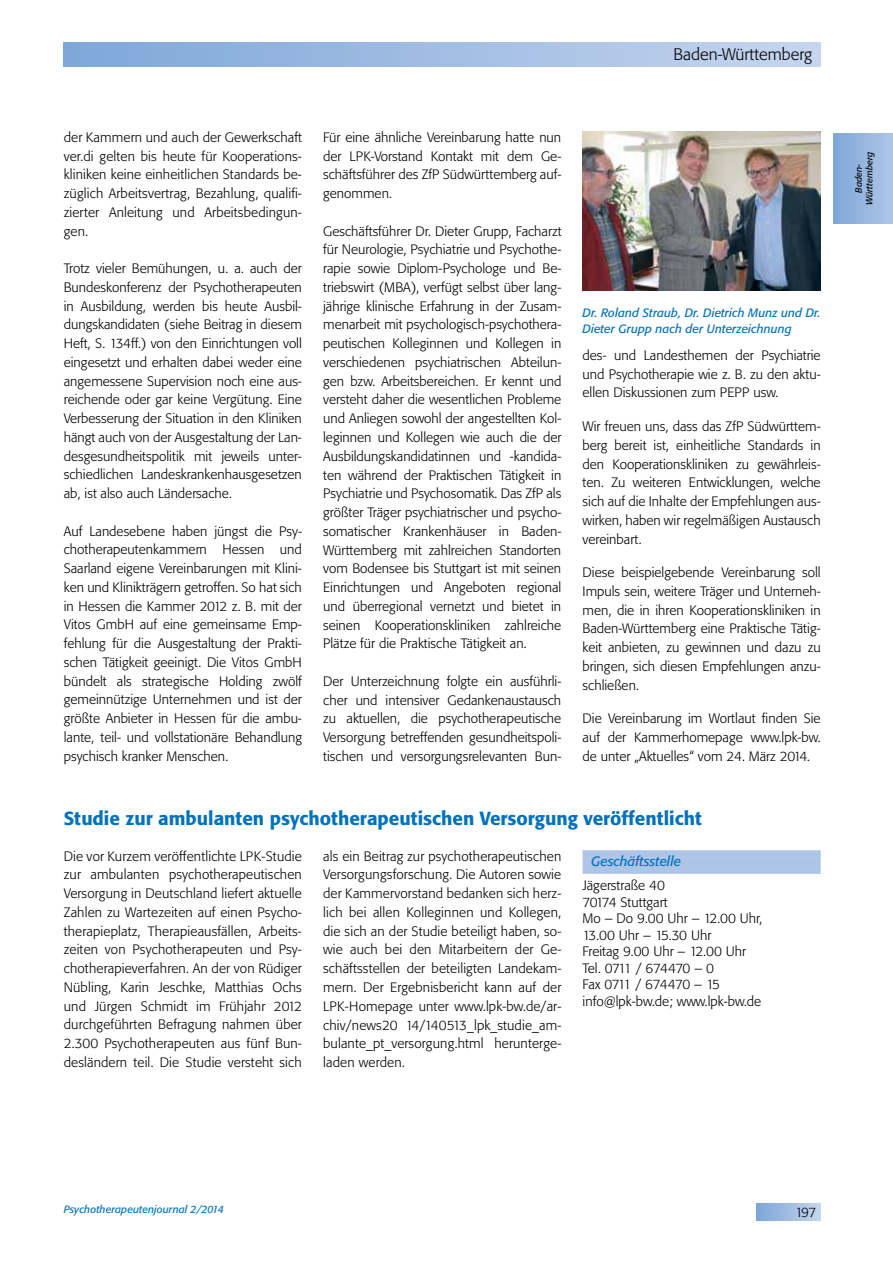
<style>
.page{position:relative;width:893px;height:1263px;background:#fff}
.page>*{position:absolute;margin:0;border:0;box-sizing:border-box;transform-origin:0 0}
.t1{font:500 18.75px "Tn T Form BSK";color:#0072bc}
.t2{font:300 16.5px "Tn T Form BSK";color:#000}
.t3{font:300 13.5px/18.8px "Tn T Form BSK";color:#000;text-align:justify}
.t4{font:italic 13.5px "Tn T Form BSK";color:#0072bc}
.t5{font:italic 12px/16.5px "Tn T Form BSK";color:#0072bc}
.t6{font:italic 10.5px "Tn T Form BSK";color:#0072bc}
.t7{font:italic 9px/10.8px "Tn T Form BSK";color:#000;text-align:center}
</style>
<div class="page">
<div style="left:64px;top:43px;width:757px;height:24px;background:linear-gradient(to right,#7da7d8,#c6d5ee)"></div>
<div style="left:757px;top:1203px;width:64px;height:17px;background:linear-gradient(to right,#7da7d8,#c5d4ed)"></div>
<div style="left:833px;top:133px;width:60px;height:91px;background:linear-gradient(to right,#7da7d9,#aec5e7)"></div>
<img style="left:583px;top:132px;width:238px;height:158px">
<div style="left:583px;top:850px;width:238px;height:8px;background:#aec5e7"></div>
<div style="left:583px;top:857px;width:238px;height:17px;background:#aec5e7"></div>
<p class="t2" style="left:674px;top:44px;width:140px">Baden-Württemberg</p>
<p class="t3" style="left:64px;top:128px;width:240px">der Kammern und auch der Gewerkschaft ver.di gelten bis heute für Kooperations&shy;kliniken keine einheitlichen Standards be&shy;züglich Arbeitsvertrag, Bezahlung, qualifi&shy;zierter Anleitung und Arbeitsbedingun&shy;gen.</p>
<p class="t3" style="left:64px;top:259px;width:240px">Trotz vieler Bemühungen, u. a. auch der Bundeskonferenz der Psychotherapeuten in Ausbildung, werden bis heute Ausbil&shy;dungskandidaten (siehe Beitrag in diesem Heft, S. 134ff.) von den Einrichtungen voll eingesetzt und erhalten dabei weder eine angemessene Supervision noch eine aus&shy;reichende oder gar keine Vergütung. Eine Verbesserung der Situation in den Kliniken hängt auch von der Ausgestaltung der Lan&shy;desgesundheitspolitik mit jeweils unter&shy;schiedlichen Landeskrankenhausgesetzen ab, ist also auch Ländersache.</p>
<p class="t3" style="left:64px;top:522px;width:240px">Auf Landesebene haben jüngst die Psy&shy;chotherapeutenkammern Hessen und Saarland eigene Vereinbarungen mit Klini&shy;ken und Klinikträgern getroffen. So hat sich in Hessen die Kammer 2012 z. B. mit der Vitos GmbH auf eine gemeinsame Emp&shy;fehlung für die Ausgestaltung der Prakti&shy;schen Tätigkeit geeinigt. Die Vitos GmbH bündelt als strategische Holding zwölf gemeinnützige Unternehmen und ist der größte Anbieter in Hessen fü r die ambu&shy;lante, teil- und vollstationäre Behandlung psychisch kranker Menschen.</p>
<p class="t3" style="left:323px;top:128px;width:240px">Für eine ähnliche Vereinbarung hatte nun der LPK-Vorstand Kontakt mit dem Ge&shy;schäftsführer des ZfP Südwürttemberg auf&shy;genommen.</p>
<p class="t3" style="left:323px;top:222px;width:240px">Geschäftsführer Dr. Dieter Grupp, Facharzt für Neurologie, Psychiatrie und Psychothe&shy;rapie sowie Diplom-Psychologe und Be&shy;triebswirt (MBA), verfügt selbst über lang&shy;jährige klinische Erfahrung in der Zusam&shy;menarbeit mit psychologisch-psychothera&shy;peutischen Kolleginnen und Kollegen in verschiedenen psychiatrischen Abteilun&shy;gen bzw. Arbeitsbereichen. Er kennt und versteht daher die wesentlichen Probleme und Anliegen sowohl der angestellten Kol&shy;leginnen und Kollegen wie auch die der Ausbildungskandidatinnen und -kandida&shy;ten während der Praktischen Tätigkeit in Psychiatrie und Psychosomatik. Das ZfP als größter Träger psychiatrischer und psycho&shy;somatischer Krankenhäuser in Baden-Württemberg mit zahlreichen Standorten vom Bodensee bis Stuttgart ist mit seinen Einrichtungen und Angeboten regional und überregional vernetzt und bietet in seinen Kooperationskliniken zahlreiche Plätze für die Praktische Tätigkeit an.</p>
<p class="t3" style="left:323px;top:672px;width:240px">Der Unterzeichnung folgte ein ausführli&shy;cher und intensiver Gedankenaustausch zu aktuellen, die psychotherapeutische Versorgung betreffenden gesundheitspoli&shy;tischen und versorgungsrelevanten Bun-</p>
<p class="t5" style="left:583px;top:304px;width:240px">Dr. Roland Straub, Dr. Dietrich Munz und Dr.<br>Dieter Grupp nach der Unterzeichnung</p>
<p class="t3" style="left:583px;top:346px;width:240px">des- und Landesthemen der Psychiatrie und Psychotherapie wie z. B. zu den aktu&shy;ellen Diskussionen zum PEPP usw.</p>
<p class="t3" style="left:583px;top:417px;width:240px">Wir freuen uns, dass das ZfP Südwürttem&shy;berg bereit ist, einheitliche Standards in den Kooperationskliniken zu gewährleis&shy;ten. Zu weiteren Entwicklungen, welche sich auf die Inhalte der Empfehlungen aus&shy;wirken, haben wir regelmäßigen Austausch vereinbart.</p>
<p class="t3" style="left:583px;top:563px;width:240px">Diese beispielgebende Vereinbarung soll Impuls sein, weitere Träger und Unterneh&shy;men, die in ihren Kooperationskliniken in Baden-Württemberg eine Praktische Tätig&shy;keit anbieten, zu gewinnen und dazu zu bringen, sich diesen Empfehlungen anzu&shy;schließen.</p>
<p class="t3" style="left:583px;top:709px;width:240px">Die Vereinbarung im Wortlaut finden Sie auf der Kammerhomepage www.lpk-bw. de unter „Aktuelles“ vom 24. März 2014.</p>
<h1 class="t1" style="left:64px;top:807px;width:639px">Studie zur ambulanten psychotherapeutischen Versorgung veröffentlicht</h1>
<p class="t3" style="left:64px;top:847px;width:240px">Die vor Kurzem veröffentlichte LPK-Studie zur ambulanten psychotherapeutischen Versorgung in Deutschland liefert aktuelle Zahlen zu Wartezeiten auf einen Psycho&shy;therapieplatz, Therapieausfällen, Arbeits&shy;zeiten von Psychotherapeuten und Psy&shy;chotherapieverfahren. An der von Rüdiger Nübling, Karin Jeschke, Matthias Ochs und Jürgen Schmidt im Frühjahr 2012 durchgeführten Befragung nahmen über 2.300 Psychotherapeuten aus fünf Bun&shy;desländern teil. Die Studie versteht sich</p>
<p class="t3" style="left:323px;top:847px;width:240px">als ein Beitrag zur psychotherapeutischen Versorgungsforschung. Die Autoren sowie der Kammervorstand bedanken sich herz&shy;lich bei allen Kolleginnen und Kollegen, die sich an der Studie beteiligt haben, so&shy;wie auch bei den Mitarbeitern der Ge&shy;schäftsstellen der beteiligten Landekam&shy;mern. Der Ergebnisbericht kann auf der LPK-Homepage unter www.lpk-bw.de/ar&shy;chiv/news20 14/140513_lpk_studie_am&shy;bulante_pt_versorgung.html herunterge&shy;laden werden.</p>
<p class="t4" style="left:591px;top:853px;width:91px">Geschäftsstelle</p>
<p class="t3" style="left:583px;top:877px;width:181px;line-height:16.5px;text-align:left">Jägerstraße 40<br>70174 Stuttgart<br>Mo – Do 9.00 Uhr – 12.00 Uhr,<br>13.00 Uhr – 15.30 Uhr<br>Freitag 9.00 Uhr – 12.00 Uhr<br>Tel. 0711 / 674470 – 0<br>Fax 0711 / 674470 – 15 info@lpk-bw.de; www.lpk-bw.de</p>
<p class="t7" style="left:853px;top:205px;width:55px;rotate:-90deg">Baden-<br>Württemberg</p>
<p class="t6" style="left:64px;top:1203px;width:162px">Psychotherapeutenjournal 2/2014</p>
<p class="t3" style="left:795px;top:1202px;width:23px">197</p>
</div>
